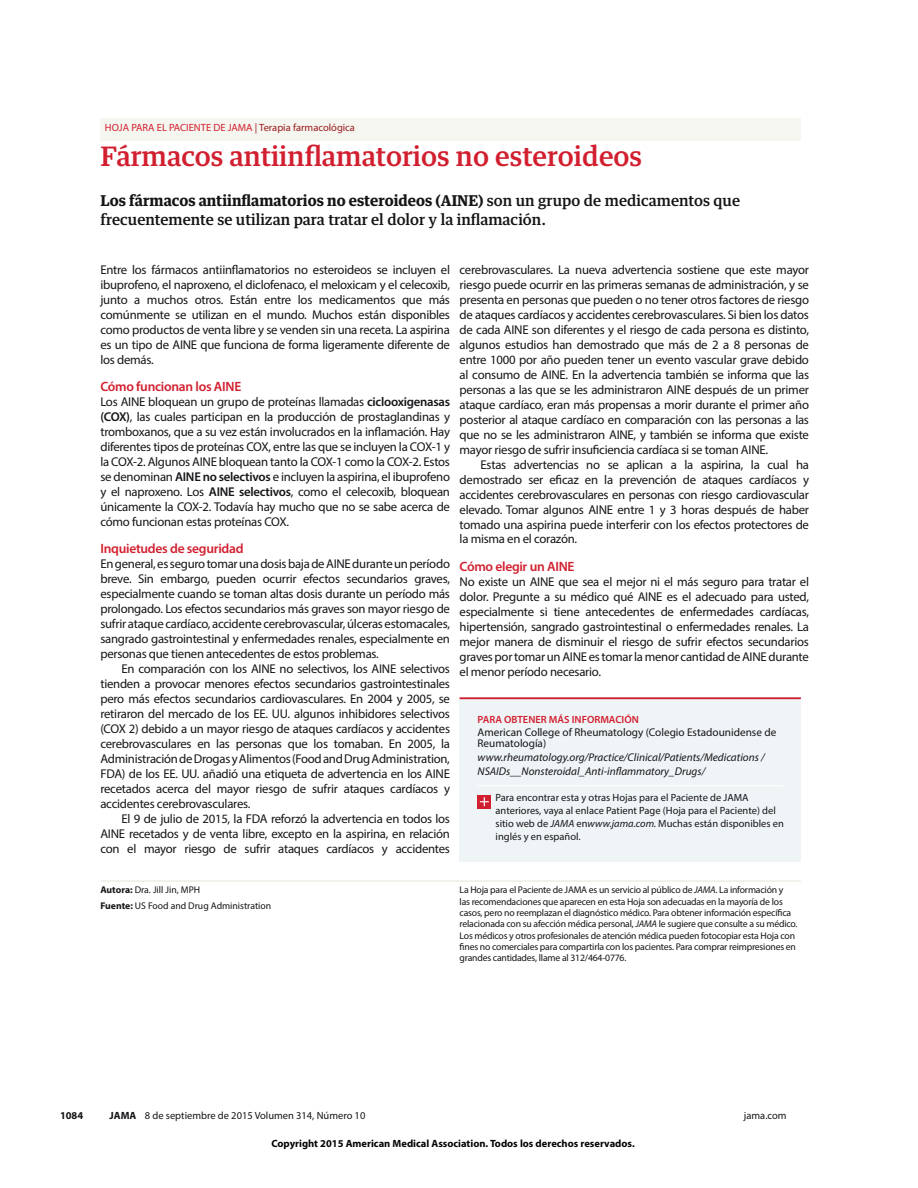
<style>
.page{position:relative;width:918px;height:1188px;background:#fff}
.page>*{position:absolute;margin:0;border:0;box-sizing:border-box;transform-origin:0 0}
.t1{font:500 27px "Guardian Text Egyp";color:#d21f2f}
.t2{font:500 15px/20px "Guardian Text Egyp";color:#171418}
.t3{font:600 13.5px "Myriad Pro";letter-spacing:-.02em;color:#d21f2f}
.t4{font:12.75px/15px "Myriad Pro";letter-spacing:-.02em;color:#171418;text-align:justify}
.t5{font:italic 11.25px/14.2px "Myriad Pro";color:#171418}
.t6{font:11.25px/11.2px "Myriad Pro";color:#171418}
.t7{font:10.5px/12.8px "Myriad Pro";color:#171418}
.t8{font:700 10.5px "Myriad Pro";color:#040503}
.t9{font:10.5px "Myriad Pro";color:#d21f2f}
.t10{font:600 10.5px "Myriad Pro";color:#d21f2f}
.t11{font:700 10.5px "Myriad Pro";color:#171418}
.t12{font:9.75px/11.4px "Myriad Pro";letter-spacing:-.02em;color:#171418}
.t13{font:9.75px/15.8px "Myriad Pro";color:#171418}
.s1{color:#991b1e}
.s2{font-weight:700}
.s3{font-weight:600}
.s4{font-style:italic}
.s5{color:#fff}
</style>
<div class="page">
<div style="left:460px;top:697px;width:341px;height:165px;background:#eff5f7"></div>
<hr style="left:460px;top:697px;width:341px;height:2px;background:#d21f2f">
<hr style="left:478px;top:785px;width:305px;height:1px;background:#fff">
<div style="left:478px;top:795px;width:13px;height:13px;background:#d21f2f"></div>
<svg style="left:480px;top:797px;width:9px;height:9px"></svg>
<hr style="left:100px;top:880px;width:701px;height:2px;background:#edede6">
<div style="left:100px;top:118px;width:701px;height:23px;background:#f5f6ef"></div>
<p class="t9" style="left:105px;top:121px;width:252px">HOJA PARA EL PACIENTE DE JAMA <span class="s1">| Terapia farmacológica</span></p>
<h1 class="t1" style="left:100px;top:134px;width:543px">Fármacos antiinflamatorios no esteroideos</h1>
<p class="t2" style="left:100px;top:189px;width:641px"><span class="s2">Los fármacos antiinflamatorios no esteroideos (AINE)</span> son un grupo de medicamentos que frecuentemente se utilizan para tratar el dolor y la inflamación.</p>
<p class="t4" style="left:100px;top:262px;width:351px">Entre los fármacos antiinflamatorios no esteroideos se incluyen el ibuprofeno, el naproxeno, el diclofenaco, el meloxicam y el celecoxib, junto a muchos otros. Están entre los medicamentos que más comúnmente se utilizan en el mundo. Muchos están disponibles como productos de venta libre y se venden sin una receta. La aspirina es un tipo de AINE que funciona de forma ligeramente diferente de los demás.</p>
<p class="t3" style="left:100px;top:377px;width:142px">Cómo funcionan los AINE</p>
<p class="t4" style="left:100px;top:394px;width:351px">Los AINE bloquean un grupo de proteínas llamadas <span class="s3">ciclooxigenasas (COX)</span>, las cuales participan en la producción de prostaglandinas y tromboxanos, que a su vez están involucrados en la inflamación. Hay diferentes tipos de proteínas COX, entre las que se incluyen la COX-1 y la COX-2. Algunos AINE bloquean tanto la COX-1 como la COX-2. Estos se denominan <span class="s3">AINE no selectivos</span> e incluyen la aspirina, el ibuprofeno y el naproxeno. Los <span class="s3">AINE selectivos</span>, como el celecoxib, bloquean únicamente la COX-2. Todavía hay mucho que no se sabe acerca de cómo funcionan estas proteínas COX.</p>
<p class="t3" style="left:100px;top:539px;width:145px">Inquietudes de seguridad</p>
<p class="t4" style="left:100px;top:556px;width:351px">En general, es seguro tomar una dosis baja de AINE durante un período breve. Sin embargo, pueden ocurrir efectos secundarios graves, especialmente cuando se toman altas dosis durante un período más prolongado. Los efectos secundarios más graves son mayor riesgo de sufrir ataque cardíaco, accidente cerebrovascular, úlceras estomacales, sangrado gastrointestinal y enfermedades renales, especialmente en personas que tienen antecedentes de estos problemas.</p>
<p class="t4" style="left:100px;top:661px;width:351px;text-indent:21px">En comparación con los AINE no selectivos, los AINE selectivos tienden a provocar menores efectos secundarios gastrointestinales pero más efectos secundarios cardiovasculares. En 2004 y 2005, se retiraron del mercado de los EE. UU. algunos inhibidores selectivos (COX 2) debido a un mayor riesgo de ataques cardíacos y accidentes cerebrovasculares en las personas que los tomaban. En 2005, la Administración de Drogas y Alimentos (Food and Drug Administration, FDA) de los EE. UU. añadió una etiqueta de advertencia en los AINE recetados acerca del mayor riesgo de sufrir ataques cardíacos y accidentes cerebrovasculares.</p>
<p class="t4" style="left:100px;top:811px;width:351px;text-indent:21px">El 9 de julio de 2015, la FDA reforzó la advertencia en todos los AINE recetados y de venta libre, excepto en la aspirina, en relación con el mayor riesgo de sufrir ataques cardíacos y accidentes</p>
<p class="t13" style="left:100px;top:882px;width:172px"><span class="s2">Autora:</span> Dra. Jill Jin, MPH<br><span class="s2">Fuente:</span> US Food and Drug Administration</p>
<p class="t4" style="left:460px;top:262px;width:351px">cerebrovasculares. La nueva advertencia sostiene que este mayor riesgo puede ocurrir en las primeras semanas de administración, y se presenta en personas que pueden o no tener otros factores de riesgo de ataques cardíacos y accidentes cerebrovasculares. Si bien los datos de cada AINE son diferentes y el riesgo de cada persona es distinto, algunos estudios han demostrado que más de 2 a 8 personas de entre 1000 por año pueden tener un evento vascular grave debido al consumo de AINE. En la advertencia también se informa que las personas a las que se les administraron AINE después de un primer ataque cardíaco, eran más propensas a morir durante el primer año posterior al ataque cardíaco en comparación con las personas a las que no se les administraron AINE, y también se informa que existe mayor riesgo de sufrir insuficiencia cardíaca si se toman AINE.</p>
<p class="t4" style="left:460px;top:457px;width:351px;text-indent:21px">Estas advertencias no se aplican a la aspirina, la cual ha demostrado ser eficaz en la prevención de ataques cardíacos y accidentes cerebrovasculares en personas con riesgo cardiovascular elevado. Tomar algunos AINE entre 1 y 3 horas después de haber tomado una aspirina puede interferir con los efectos protectores de la misma en el corazón.</p>
<p class="t3" style="left:460px;top:557px;width:116px">Cómo elegir un AINE</p>
<p class="t4" style="left:460px;top:574px;width:351px">No existe un AINE que sea el mejor ni el más seguro para tratar el dolor. Pregunte a su médico qué AINE es el adecuado para usted, especialmente si tiene antecedentes de enfermedades cardíacas, hipertensión, sangrado gastrointestinal o enfermedades renales. La mejor manera de disminuir el riesgo de sufrir efectos secundarios graves por tomar un AINE es tomar la menor cantidad de AINE durante el menor período necesario.</p>
<p class="t10" style="left:478px;top:713px;width:163px">PARA OBTENER MÁS INFORMACIÓN</p>
<p class="t6" style="left:478px;top:726px;width:300px">American College of Rheumatology (Colegio Estadounidense de<br>Reumatología)</p>
<p class="t5" style="left:478px;top:750px;width:289px">www.rheumatology.org/Practice/Clinical/Patients/Medications /<br>NSAIDs__Nonsteroidal_Anti-inflammatory_Drugs/</p>
<p class="t7" style="left:496px;top:791px;width:290px">Para encontrar esta y otras Hojas para el Paciente de JAMA anteriores, vaya al enlace Patient Page (Hoja para el Paciente) del sitio web de <span class="s4">JAMA</span> en<span class="s4">www.jama.com.</span> Muchas están disponibles en inglés y en español.</p>
<p class="t12" style="left:460px;top:884px;width:339px">La Hoja para el Paciente de JAMA es un servicio al público de <span class="s4">JAMA</span>. La información y<br>las recomendaciones que aparecen en esta Hoja son adecuadas en la mayoría de los casos, pero no reemplazan el diagnóstico médico. Para obtener información específica relacionada con su afección médica personal, <span class="s4">JAMA</span> le sugiere que consulte a su médico.<br>Los médicos y otros profesionales de atención médica pueden fotocopiar esta Hoja con fines no comerciales para compartirla con los pacientes. Para comprar reimpresiones en grandes cantidades, llame al 312/464-0776.</p>
<p class="t11" style="left:60px;top:1108px;width:25px">1084</p>
<p class="t7" style="left:110px;top:1109px;width:320px"><span class="s2">JAMA</span> 8 de septiembre de 2015 Volumen 314, Número 10 <span class="s5">(Reimpresión)</span></p>
<p class="t7" style="left:744px;top:1109px;width:44px">jama.com</p>
<p class="t8" style="left:271px;top:1137px;width:365px">Copyright 2015 American Medical Association. Todos los derechos reservados.</p>
</div>
